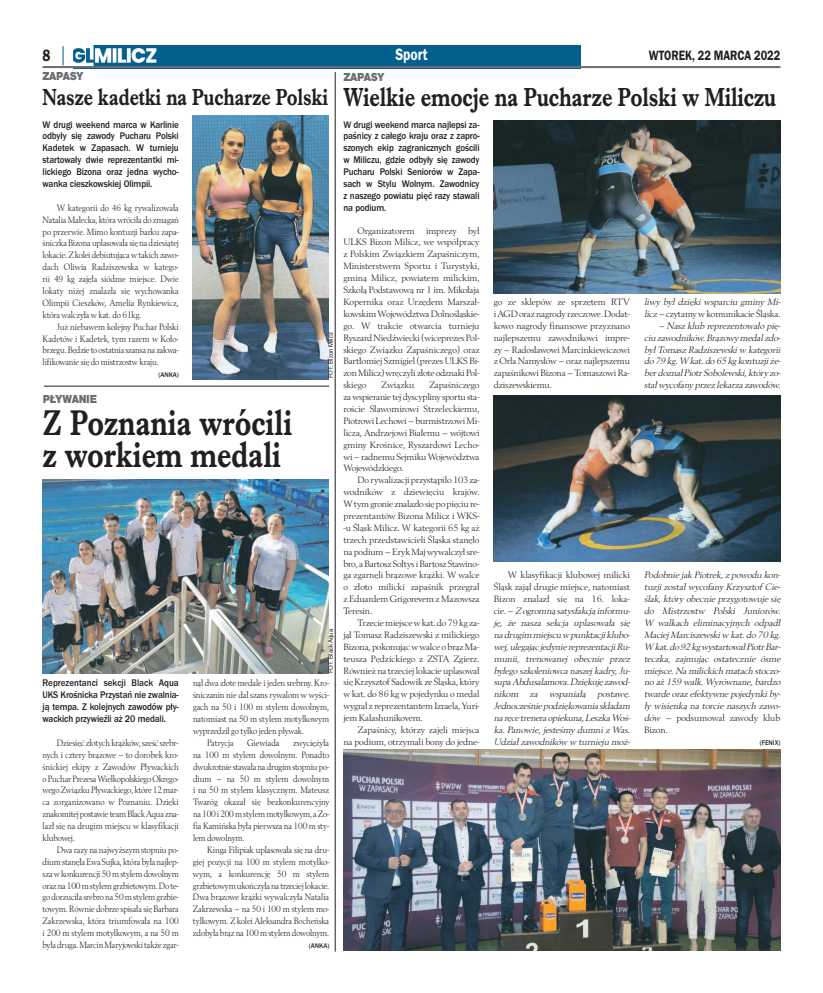
<style>
.page{position:relative;width:823px;height:993px;background:#fff}
.page>*{position:absolute;margin:0;border:0;box-sizing:border-box;transform-origin:0 0}
.t1{font:700 37px/32px "Imprint URWTCE";color:#231f20;scale:.8 1}
.t2{font:700 27px "Imprint URWTCE";letter-spacing:-.005em;color:#231f20;scale:.8 1}
.t3{font:700 24px "Imprint URWTCE";letter-spacing:-.005em;color:#231f20;scale:.8 1}
.t4{font:17px "Franklin Got URWTCE Dem";color:#fff;scale:.8 1}
.t5{font:17px "Franklin Got URWTCE Dem";color:#231f20;scale:.8 1}
.t6{font:14px "Franklin Got URWTCE Dem";color:#231f20;scale:.8 1}
.t7{font:900 12px "Nimbus San TCE";letter-spacing:-.025em;color:#6c6d70;scale:.9 1}
.t8{font:500 10px/11.9px "Franklin Got URWTCE";letter-spacing:-.01em;color:#231f20;text-align:justify;scale:.9 1}
.t9{font:9.6px/11.9px "Berling TCE";letter-spacing:-.015em;color:#231f20;text-align:justify;scale:.9 1}
.t10{font:9.6px/11.9px "Berling TCE";letter-spacing:-.015em;color:#231f20;text-align:justify}
.t11{font:italic 9.6px/11.9px "Berling TCE";letter-spacing:-.015em;color:#231f20}
.t12{font:500 7px "Franklin Got URWTCE";color:#231f20;scale:.95 1}
.t13{font:6px "Helvetica";letter-spacing:-.005em;color:#231f20}
.s1{color:#090606}
.s2{font-style:normal}
</style>
<div class="page">
<img style="left:74px;top:46px;width:505px;height:20px">
<hr style="left:43px;top:66px;width:737px;height:2px;background:#6c6d70">
<svg style="left:62px;top:46px;width:1px;height:19px"></svg>
<img style="left:493px;top:120px;width:287px;height:173px">
<img style="left:493px;top:395px;width:287px;height:166px">
<img style="left:343px;top:749px;width:437px;height:201px">
<hr style="left:334px;top:72px;width:1px;height:879px;background:#231f20">
<img style="left:193px;top:115px;width:135px;height:264px">
<img style="left:42px;top:479px;width:286px;height:194px">
<hr style="left:44px;top:385px;width:285px;height:1px;background:#231f20">
<h3 class="t5" style="left:43px;top:45px;width:11px">8</h3>
<h3 class="t4" style="left:395px;top:45px;width:42px">Sport</h3>
<h3 class="t6" style="left:648px;top:47px;width:166px">WTOREK, 22 MARCA 2022</h3>
<p class="t7" style="left:43px;top:69px;width:47px">ZAPASY</p>
<h3 class="t3" style="left:43px;top:83px;width:358px">Nasze kadetki na Pucharze Polski</h3>
<p class="t8" style="left:43px;top:118px;width:153px">W drugi weekend marca w Karlinie odbyły się zawody Pucharu Polski Kadetek w Zapasach. W turnieju startowały dwie reprezentantki mi&shy;lickiego Bizona oraz jedna wycho&shy;wanka cieszkowskiej Olimpii.</p>
<p class="t9" style="left:43px;top:201px;width:153px;text-indent:14px">W kategorii do 46 kg rywalizowała Natalia Małecka, która wróciła do zmagań po przerwie. Mimo kontuzji barku zapa&shy;śniczkaBizonauplasowała sięna dziesiątej lokacie.Zkoleidebiutującawtakichzawo&shy;dach Oliwia Radziszewska w katego&shy;rii 49 kg zajęła siódme miejsce. Dwie lokaty niżej znalazła się wychowanka Olimpii Cieszków, Amelia Rynkiewicz, która walczyła w kat. do 61kg.</p>
<p class="t9" style="left:43px;top:320px;width:153px;text-indent:14px">Już niebawem kolejny Puchar Polski Kadetów i Kadetek, tym razem w Koło&shy;brzegu.Będzie to ostatnia szansana zakwa&shy;lifikowanie się do mistrzostw kraju.</p>
<p class="t12" style="left:158px;top:370px;width:23px">(ANKA)</p>
<p class="t7" style="left:43px;top:392px;width:62px">PŁYWANIE</p>
<h1 class="t1" style="left:43px;top:406px;width:313px">Z Poznania wrócili z workiem medali</h1>
<p class="t13" style="left:328px;top:378px;width:47px;rotate:-90deg">FOT. Bizon Milicz</p>
<p class="t13" style="left:328px;top:673px;width:46px;rotate:-90deg">FOT. Black Aqua</p>
<p class="t8" style="left:43px;top:676px;width:153px">Reprezentanci sekcji Black Aqua UKS Krośnicka Przystań nie zwalnia&shy;ją tempa. Z kolejnych zawodów pły&shy;wackich przywieźli aż 20 medali.</p>
<p class="t9" style="left:43px;top:736px;width:153px;text-indent:14px">Dziesięć złotych krążków, sześć srebr&shy;nych i cztery brązowe – to dorobek kro&shy;śnickiej ekipy z Zawodów Pływackich o Puchar PrezesaWielkopolskiegoOkręgo&shy;wegoZwiązkuPływackiego, które12mar&shy;ca zorganizowano w Poznaniu. Dzięki znakomitejpostawie teamBlackAqua zna&shy;lazł się na drugim miejscu w klasyfikacji klubowej.</p>
<p class="t9" style="left:43px;top:843px;width:153px;text-indent:14px">Dwa razy na najwyższym stopniu po&shy;dium stanęła Ewa Sujka, która była najlep&shy;szawkonkurencji50mstylemdowolnym orazna100mstylemgrzbietowym.Do te&shy;go dorzuciła srebrona50mstylemgrzbie&shy;towym. Równie dobrze spisała się Barbara Zakrzewska, która triumfowała na 100 i 200 m stylem motylkowym, a na 50 m była druga.MarcinMaryjowskitakże zgar-</p>
<p class="t9" style="left:193px;top:677px;width:152px">nął dwa złote medale i jeden srebrny. Kro-</p>
<p class="t9" style="left:193px;top:688px;width:152px">śniczanin nie dał szans rywalom w wyści-</p>
<p class="t9" style="left:193px;top:700px;width:153px">gach na 50 i 100 m stylem dowolnym,</p>
<p class="t9" style="left:193px;top:712px;width:153px">natomiast na 50 m stylem motylkowym</p>
<p class="t9" style="left:193px;top:724px;width:125px">wyprzedził go tylko jeden pływak.</p>
<p class="t9" style="left:207px;top:736px;width:31px">Patrycja</p>
<p class="t9" style="left:247px;top:736px;width:37px">Giewiada</p>
<p class="t9" style="left:193px;top:736px;width:153px;text-indent:100px">zwyciężyła na 100 m stylem dowolnym. Ponadto dwukrotnie stawałanadrugimstopniupo&shy;dium – na 50 m stylem dowolnym i na 50 m stylem klasycznym. Mateusz Twaróg okazał się bezkonkurencyjny na100i200mstylemmotylkowym, aZo&shy;fia Kamińska była pierwsza na 100 m sty&shy;lem dowolnym.</p>
<p class="t9" style="left:193px;top:843px;width:153px;text-indent:14px">Kinga Filipiak uplasowała się na dru&shy;giej pozycji na 100 m stylem motylko&shy;wym, a konkurencję 50 m stylem grzbietowymukończyłana trzeciejlokacie.<br>Dwa brązowe krążki wywalczyła Natalia Zakrzewska – na 50 i 100 m stylem mo&shy;tylkowym. Z kolei Aleksandra Bocheńska zdobyła brąz na 100 m stylem dowolnym.</p>
<p class="t12" style="left:309px;top:941px;width:23px">(ANKA)</p>
<p class="t7" style="left:343px;top:70px;width:47px">ZAPASY</p>
<h2 class="t2" style="left:343px;top:81px;width:542px">Wielkie emocje na Pucharze Polski w Miliczu</h2>
<p class="t8" style="left:343px;top:118px;width:153px">W drugi weekend marca najlepsi za&shy;paśnicy z całego kraju oraz z zapro&shy;szonych ekip zagranicznych gościli w Miliczu, gdzie odbyły się zawody Pucharu Polski Seniorów w Zapa&shy;sach w Stylu Wolnym. Zawodnicy z naszego powiatu pięć razy stawali na podium.</p>
<p class="t10" style="left:343px;top:224px;width:138px;text-indent:14px">Organizatorem imprezy był ULKS Bizon Milicz, we współpracy z Polskim Związkiem Zapaśniczym, Ministerstwem Sportu i Turystyki, gminą Milicz, powiatem milickim, Szkołą Podstawową nr 1 im. Mikołaja Kopernika oraz Urzędem Marszał&shy;kowskimWojewództwaDolnośląskie&shy;go. W trakcie otwarcia turnieju RyszardNiedźwiecki(wiceprezes Pol&shy;skiego Związku Zapaśniczego) oraz Bartłomiej Szmigiel (prezes ULKS Bi&shy;zonMilicz)wręczyli złote odznakiPol&shy;skiego</p>
<p class="t10" style="left:381px;top:379px;width:35px">Związku</p>
<p class="t10" style="left:343px;top:379px;width:138px;text-indent:86px">Zapaśniczego zawspieranie tejdyscypliny sportusta&shy;roście Sławomirowi Strzeleckiemu, PiotrowiLechowi–burmistrzowiMi&shy;licza, Andrzejowi Białemu – wójtowi gminy Krośnice, Ryszardowi Lecho&shy;wi–radnemuSejmikuWojewództwa Wojewódzkiego.</p>
<p class="t10" style="left:343px;top:474px;width:138px;text-indent:14px">Do rywalizacji przystąpiło 103 za&shy;wodników z dziewięciu krajów.<br>Wtymgronie znalazło siępopięciure&shy;prezentantów Bizona Milicz i WKS--u Śląsk Milicz<span class="s1">.</span> W kategorii 65 kg aż trzech przedstawicieli Śląska stanęło na podium–ErykMajwywalczyłsre&shy;bro, aBartosz SołtysiBartosz Stawino&shy;ga zgarnęli brązowe krążki. W walce o złoto milicki zapaśnik przegrał z Eduardem Grigorevem z Mazowsza Teresin<span class="s1">.</span></p>
<p class="t10" style="left:343px;top:616px;width:138px;text-indent:14px">Trzeciemiejscewkat. do 79kg za&shy;jął Tomasz Radziszewski z milickiego Bizona, pokonującwwalce o brązMa&shy;teusza Pędzickiego z ZSTA Zgierz.<br>Również na trzeciej lokacie uplasował się Krzysztof Sadowik ze Śląska, który w kat. do 86 kg w pojedynku o medal wygrał z reprezentantemIzraela,Yuri&shy;jem Kalashunikovem.</p>
<p class="t10" style="left:343px;top:723px;width:138px;text-align:right">Zapaśnicy, którzy zajęli miejsca<br>na podium, otrzymali bony do jedne-</p>
<p class="t10" style="left:493px;top:295px;width:138px">go ze sklepów ze sprzętem RTV iAGDoraznagrody rzeczowe.Dodat&shy;kowo nagrody finansowe przyznano najlepszemu zawodnikowi impre&shy;zy – Radosławowi Marcinkiewiczowi z Orła Namysłów – oraz najlepszemu zapaśnikowi Bizona – Tomaszowi Ra&shy;dziszewskiemu.</p>
<p class="t11" style="left:493px;top:569px;width:139px;text-indent:14px"><span class="s2">W klasyfikacji klubowej milicki Śląsk zajął drugie miejsce, natomiast Bizon znalazł się na 16. loka&shy;cie. –</span> Zogromną satysfakcją informu&shy;ję, że nasza sekcja uplasowała się nadrugimmiejscuw punktacji klubo&shy;wej, ulegając jedynie reprezentacjiRu&shy;munii, trenowanej obecnie przez byłego szkoleniowca naszej kadry, Ju&shy;supaAbdusalamova.Dziękuję zawod&shy;nikom za wspaniałą postawę.<br>Jednocześnie podziękowania składam na ręce trenera opiekuna, LeszkaWoś&shy;ka. Panowie, jesteśmy dumni z Was.<br>Udział zawodników w turnieju moż-</p>
<p class="t11" style="left:643px;top:295px;width:139px">liwy był dzięki wsparciu gminy Mi&shy;licz–<span class="s2">czytamy w komunikacie Śląska.</span></p>
<p class="t11" style="left:643px;top:319px;width:139px;text-align:justify;text-indent:14px">– Nasz klub reprezentowało pię&shy;ciu zawodników. Brązowy medal zdo&shy;był Tomasz Radziszewski w kategorii do79kg.W kat.do65kg kontuzjiże&shy;ber doznał Piotr Sobolewski, który zo&shy;stał wycofany przez lekarza zawodów.</p>
<p class="t11" style="left:643px;top:569px;width:139px">Podobnie jak Piotrek, z powodu kon&shy;tuzji został wycofany Krzysztof Cie&shy;ślak, który obecnie przygotowuje się do Mistrzostw Polski Juniorów.<br>W walkach eliminacyjnych odpadł<br>Maciej Marciszewski w kat. do 70 kg.<br>W kat.do92kg wystartowałPiotrBar&shy;teczka, zajmując ostatecznie ósme miejsce. Na milickich matach stoczo&shy;no aż 159 walk. Wyrównane, bardzo twardeorazefektywnepojedynkiby&shy;ły wisienką na torcie naszych zawo&shy;dów – <span class="s2">podsumował zawody klub<br>Bizon.</span></p>
<p class="t12" style="left:759px;top:738px;width:23px">(FENIX)</p>
</div>
